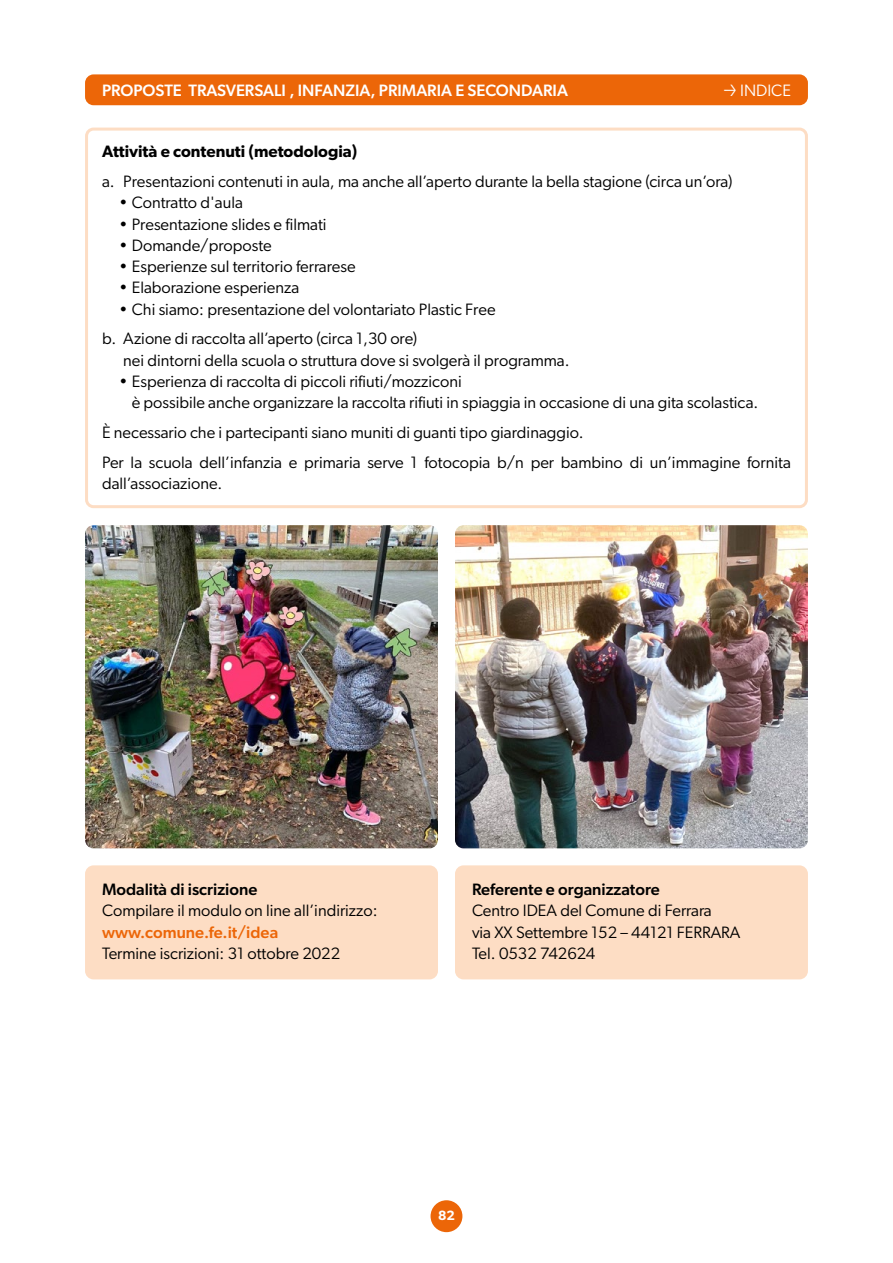
<style>
.page{position:relative;width:893px;height:1263px;background:#fff}
.page>*{position:absolute;margin:0;border:0;box-sizing:border-box;transform-origin:0 0}
.t1{font:16.5px/21.3px "Gibson";color:#000}
.t2{font:500 16.5px "Gibson";color:#fff}
.t3{font:500 16.5px "Gibson";color:#000}
.t4{font:600 16.5px "Gibson";color:#000}
.t5{font:500 16.5px "Gibson";color:#ec6608}
.t6{font:16.5px "Gibson";color:#fff}
.t7{font:600 13.5px "Gibson";color:#fff}
.s1{font-family:"Bernino Sans";font-stretch:condensed}
</style>
<div class="page">
<img style="left:85px;top:525px;width:353px;height:323px">
<img style="left:455px;top:525px;width:353px;height:323px">
<div style="left:431px;top:1200px;width:31px;height:32px;background:#ec6608;border-radius:50%"></div>
<div style="left:85px;top:74px;width:723px;height:31px;background:#ec6608;border-radius:9px"></div>
<div style="left:85px;top:128px;width:723px;height:380px;border:3px solid #fdddc4;border-radius:7px"></div>
<div style="left:85px;top:865px;width:353px;height:114px;background:#fdddc4;border-radius:9px"></div>
<div style="left:455px;top:865px;width:353px;height:114px;background:#fdddc4;border-radius:9px"></div>
<p class="t2" style="left:102px;top:80px;width:467px">PROPOSTE TRASVERSALI , INFANZIA, PRIMARIA E SECONDARIA</p>
<p class="t6" style="left:723px;top:80px;width:69px"><span class="s1">→</span> INDICE</p>
<p class="t4" style="left:102px;top:142px;width:257px">Attività e contenuti (metodologia)</p>
<p class="t1" style="left:102px;top:170px;width:632px">a. Presentazioni contenuti in aula, ma anche all’aperto durante la bella stagione (circa un’ora)</p>
<p class="t1" style="left:119px;top:192px;width:125px">• Contratto d'aula</p>
<p class="t1" style="left:119px;top:213px;width:209px">• Presentazione slides e filmati</p>
<p class="t1" style="left:119px;top:234px;width:154px">• Domande/proposte</p>
<p class="t1" style="left:119px;top:256px;width:238px">• Esperienze sul territorio ferrarese</p>
<p class="t1" style="left:119px;top:277px;width:182px">• Elaborazione esperienza</p>
<p class="t1" style="left:102px;top:294px;width:395px;line-height:29.7px;text-indent:17px">• Chi siamo: presentazione del volontariato Plastic Free b. Azione di raccolta all’aperto (circa 1,30 ore)</p>
<p class="t1" style="left:123px;top:349px;width:448px">nei dintorni della scuola o struttura dove si svolgerà il programma.</p>
<p class="t1" style="left:132px;top:370px;width:628px;text-indent:-13px">• Esperienza di raccolta di piccoli rifiuti/mozziconi<br>è possibile anche organizzare la raccolta rifiuti in spiaggia in occasione di una gita scolastica.</p>
<p class="t1" style="left:102px;top:417px;width:690px;line-height:29.7px">È necessario che i partecipanti siano muniti di guanti tipo giardinaggio.<br>Per la scuola dell’infanzia e primaria serve 1 fotocopia b/n per bambino di un’immagine fornita</p>
<p class="t1" style="left:102px;top:472px;width:122px">dall’associazione.</p>
<p class="t3" style="left:102px;top:879px;width:157px">Modalità di iscrizione</p>
<p class="t1" style="left:102px;top:900px;width:277px">Compilare il modulo on line all’indirizzo:</p>
<p class="t5" style="left:102px;top:922px;width:178px">www.comune.fe.it/idea</p>
<p class="t1" style="left:102px;top:942px;width:240px">Termine iscrizioni: 31 ottobre 2022</p>
<p class="t3" style="left:472px;top:879px;width:189px">Referente e organizzatore</p>
<p class="t1" style="left:472px;top:900px;width:270px">Centro IDEA del Comune di Ferrara<br>via XX Settembre 152 – 44121 FERRARA<br>Tel. 0532 742624</p>
<p class="t7" style="left:438px;top:1208px;width:18px">82</p>
</div>
